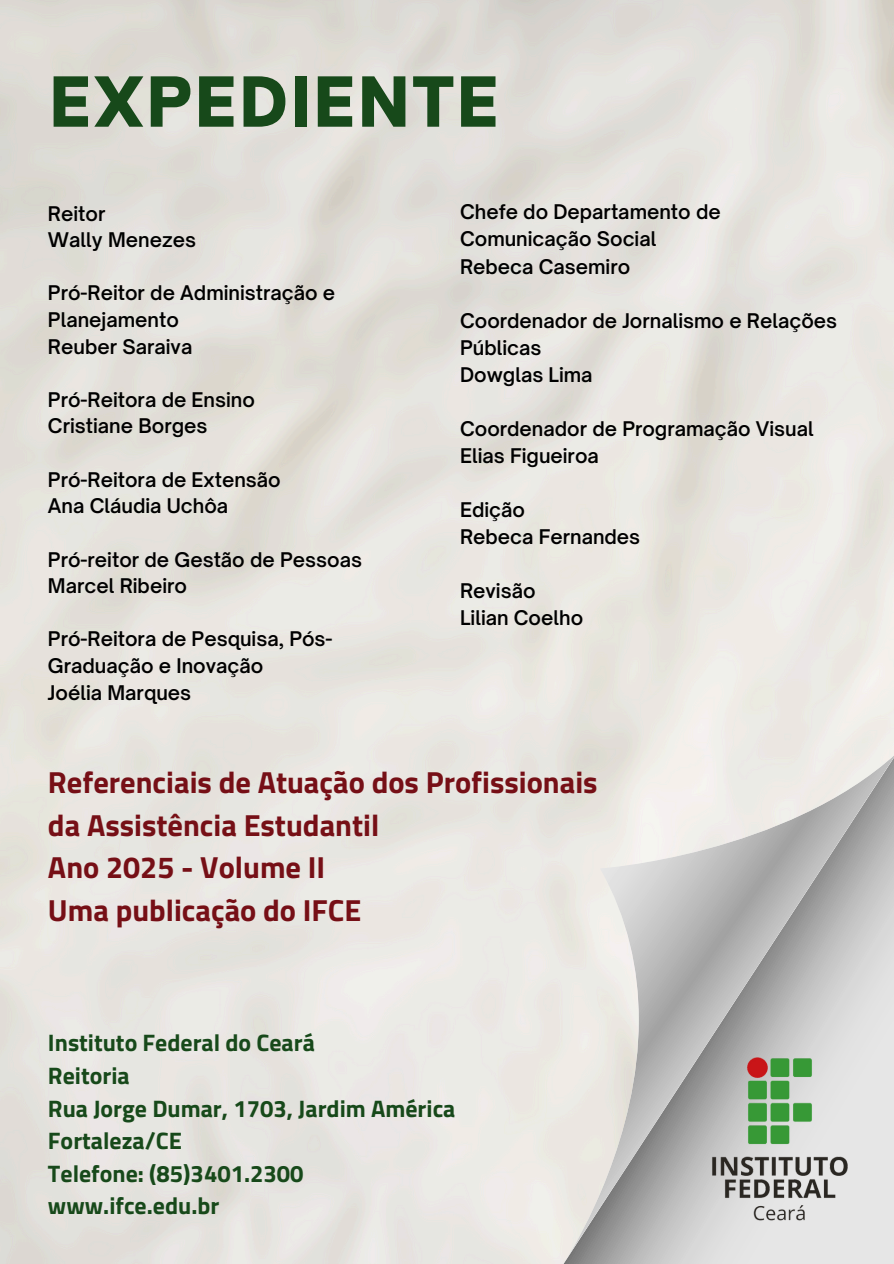
<style>
.page{position:relative;width:894px;height:1264px;background:#fff}
.page>*{position:absolute;margin:0;border:0;box-sizing:border-box;transform-origin:0 0}
.t1{font:900 66px "Open Sauce One";letter-spacing:.05em;color:#17491a}
.t2{font:700 30.45px/42.3px "Titillium Web";color:#760f16}
.t3{font:700 23.85px/32.7px "Titillium Web";color:#17491a}
.t4{font:600 19.35px/27px "Open Sauce One";color:#000}
</style>
<div class="page">
<svg style="left:558px;top:753px;width:335px;height:510px;background:#cecdcb"></svg>
<img style="left:667px;top:1054px;width:222px;height:174px">
<h1 class="t1" style="left:50px;top:61px;width:450px">EXPEDIENTE</h1>
<p class="t4" style="left:48px;top:200px;width:59px">Reitor</p>
<p class="t4" style="left:48px;top:226px;width:149px">Wally Menezes</p>
<p class="t4" style="left:48px;top:279px;width:289px">Pró-Reitor de Administração e</p>
<p class="t4" style="left:48px;top:306px;width:132px">Planejamento</p>
<p class="t4" style="left:48px;top:333px;width:146px">Reuber Saraiva</p>
<p class="t4" style="left:48px;top:386px;width:208px">Pró-Reitora de Ensino</p>
<p class="t4" style="left:48px;top:412px;width:161px">Cristiane Borges</p>
<p class="t4" style="left:48px;top:466px;width:234px">Pró-Reitora de Extensão</p>
<p class="t4" style="left:48px;top:492px;width:182px">Ana Cláudia Uchôa</p>
<p class="t4" style="left:48px;top:545px;width:315px">Pró-reitor de Gestão de Pessoas</p>
<p class="t4" style="left:48px;top:572px;width:140px">Marcel Ribeiro</p>
<p class="t4" style="left:48px;top:625px;width:286px;line-height:26.5px">Pró-Reitora de Pesquisa, Pós-<br>Graduação e Inovação</p>
<p class="t4" style="left:48px;top:678px;width:145px">Joélia Marques</p>
<p class="t4" style="left:460px;top:198px;width:262px">Chefe do Departamento de<br>Comunicação Social</p>
<p class="t4" style="left:460px;top:252px;width:172px">Rebeca Casemiro</p>
<p class="t4" style="left:460px;top:306px;width:378px">Coordenador de Jornalismo e Relações<br>Públicas</p>
<p class="t4" style="left:460px;top:360px;width:134px">Dowglas Lima</p>
<p class="t4" style="left:460px;top:414px;width:355px">Coordenador de Programação Visual</p>
<p class="t4" style="left:460px;top:441px;width:140px">Elias Figueiroa</p>
<p class="t4" style="left:460px;top:495px;width:66px">Edição</p>
<p class="t4" style="left:460px;top:522px;width:182px">Rebeca Fernandes</p>
<p class="t4" style="left:460px;top:576px;width:77px">Revisão</p>
<p class="t4" style="left:460px;top:603px;width:124px">Lilian Coelho</p>
<p class="t2" style="left:48px;top:761px;width:551px">Referenciais de Atuação dos Profissionais da Assistência Estudantil<br>Ano 2025 - Volume II<br>Uma publicação do IFCE</p>
<p class="t3" style="left:48px;top:1025px;width:409px">Instituto Federal do Ceará<br>Reitoria<br>Rua Jorge Dumar, 1703, Jardim América<br>Fortaleza/CE<br>Telefone: (85)3401.2300 www.ifce.edu.br</p>
</div>
